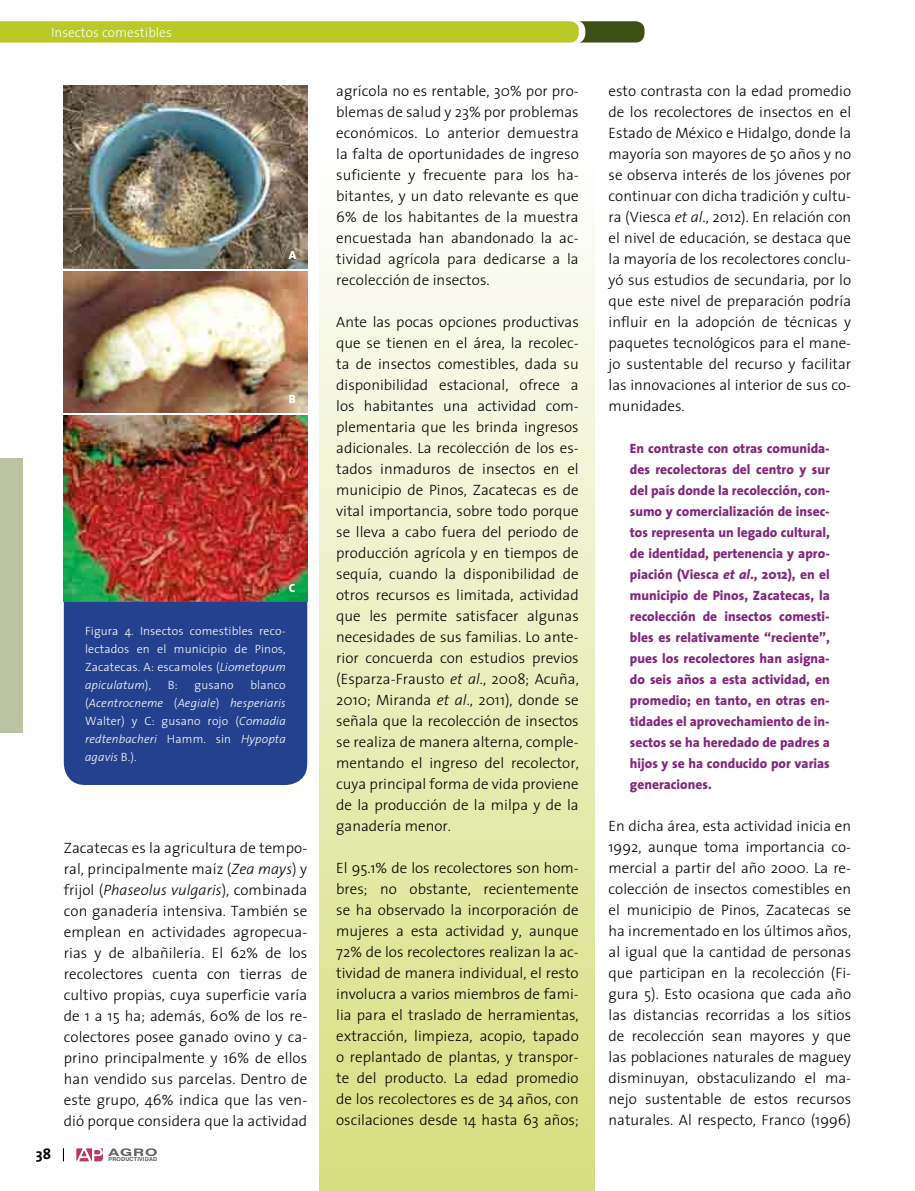
<style>
.page{position:relative;width:915px;height:1191px;background:#fff}
.page>*{position:absolute;margin:0;border:0;box-sizing:border-box;transform-origin:0 0}
.t1{font:300 15px/21px "The Sans 3";color:#000;text-align:justify}
.t2{font:15px "The Sans 7 Bold Plain";color:#000}
.t3{font:800 13.5px/21px "The Sans 8";color:#82277d;text-align:justify}
.t4{font:300 13.5px "The Sans 3";color:#fff}
.t5{font:300 12px/18px "The Sans 3";letter-spacing:.01em;color:#fff;text-align:justify}
.t6{font:italic 300 12px/18px "The Sans 3";letter-spacing:.01em;color:#fff;text-align:justify}
.t7{font:800 12px "The Sans 8";color:#fff}
.t8{font:700 10.35px "Swiss 721 BT";color:#000;scale:1.52 1}
.t9{font:700 5.4px "Swiss 721 BT";letter-spacing:.03em;color:#000}
.s1{font-style:italic}
.s2{font-style:normal}
</style>
<div class="page">
<svg style="left:77px;top:1148px;width:26px;height:13px"></svg>
<svg style="left:63px;top:1148px;width:1px;height:13px"></svg>
<svg style="left:0;top:21px;width:644px;height:22px;background:#b2c02d"></svg>
<div style="left:0;top:458px;width:22px;height:275px;background:#bcc3a3"></div>
<div style="left:320px;top:43px;width:275px;height:1148px;background:linear-gradient(to bottom,#fff,#d6df7f)"></div>
<img style="left:63px;top:85px;width:244px;height:183px">
<img style="left:63px;top:271px;width:244px;height:141px">
<img style="left:63px;top:416px;width:244px;height:186px">
<div style="left:64px;top:602px;width:243px;height:183px;background:#24418f"></div>
<p class="t4" style="left:51px;top:21px;width:122px">Insectos comestibles</p>
<p class="t7" style="left:289px;top:244px;width:9px">A</p>
<p class="t7" style="left:289px;top:389px;width:9px">B</p>
<p class="t7" style="left:289px;top:578px;width:8px">C</p>
<p class="t5" style="left:85px;top:621px;width:202px">Figura 4. Insectos comestibles reco&shy;lectados en el municipio de Pinos, Zacatecas. A: escamoles (<span class="s1">Liometopum apiculatum</span>),</p>
<p class="t6" style="left:85px;top:675px;width:202px;text-indent:165px"><span class="s2">blanco (</span>Acentrocneme <span class="s2">(</span>Aegiale<span class="s2">)</span> hesperiaris <span class="s2">Walter) y C: gusano rojo (</span>Comadia redtenbacheri <span class="s2">Hamm. sin</span> Hypopta agavis <span class="s2">B.).</span></p>
<p class="t5" style="left:168px;top:675px;width:11px">B:</p>
<p class="t5" style="left:194px;top:675px;width:41px">gusano</p>
<p class="t1" style="left:64px;top:836px;width:245px">Zacatecas es la agricultura de tempo&shy;ral, principalmente maíz (<span class="s1">Zea mays</span>) y frijol (<span class="s1">Phaseolus vulgaris</span>), combinada con ganadería intensiva. También se emplean en actividades agropecua&shy;rias y de albañilería. El 62% de los recolectores cuenta con tierras de cultivo propias, cuya superficie varía de 1 a 15 ha; además, 60% de los re&shy;colectores posee ganado ovino y ca&shy;prino principalmente y 16% de ellos han vendido sus parcelas. Dentro de este grupo, 46% indica que las ven&shy;dió porque considera que la actividad</p>
<p class="t2" style="left:36px;top:1141px;width:17px">38</p>
<p class="t8" style="left:108px;top:1146px;width:34px">AGRO</p>
<p class="t9" style="left:108px;top:1156px;width:50px">PRODUCTIVIDAD</p>
<p class="t1" style="left:336px;top:80px;width:244px">agrícola no es rentable, 30% por pro&shy;blemas de salud y 23% por problemas económicos. Lo anterior demuestra la falta de oportunidades de ingreso suficiente y frecuente para los ha&shy;bitantes, y un dato relevante es que 6% de los habitantes de la muestra encuestada han abandonado la ac&shy;tividad agrícola para dedicarse a la recolección de insectos.</p>
<p class="t1" style="left:336px;top:311px;width:244px">Ante las pocas opciones productivas que se tienen en el área, la recolec&shy;ta de insectos comestibles, dada su disponibilidad estacional, ofrece a los habitantes una actividad com&shy;plementaria que les brinda ingresos adicionales. La recolección de los es&shy;tados inmaduros de insectos en el municipio de Pinos, Zacatecas es de vital importancia, sobre todo porque se lleva a cabo fuera del periodo de producción agrícola y en tiempos de sequía, cuando la disponibilidad de otros recursos es limitada, actividad que les permite satisfacer algunas necesidades de sus familias. Lo ante&shy;rior concuerda con estudios previos (Esparza-Frausto <span class="s1">et al</span>., 2008; Acuña, 2010; Miranda <span class="s1">et al</span>., 2011), donde se señala que la recolección de insectos se realiza de manera alterna, comple&shy;mentando el ingreso del recolector, cuya principal forma de vida proviene de la producción de la milpa y de la ganadería menor.</p>
<p class="t1" style="left:336px;top:857px;width:244px">El 95.1% de los recolectores son hom&shy;bres; no obstante, recientemente se ha observado la incorporación de mujeres a esta actividad y, aunque 72% de los recolectores realizan la ac&shy;tividad de manera individual, el resto involucra a varios miembros de fami&shy;lia para el traslado de herramientas, extracción, limpieza, acopio, tapado o replantado de plantas, y transpor&shy;te del producto. La edad promedio de los recolectores es de 34 años, con oscilaciones desde 14 hasta 63 años;</p>
<p class="t1" style="left:608px;top:80px;width:244px">esto contrasta con la edad promedio de los recolectores de insectos en el Estado de México e Hidalgo, donde la mayoría son mayores de 50 años y no se observa interés de los jóvenes por continuar con dicha tradición y cultu&shy;ra (Viesca <span class="s1">et al</span>., 2012). En relación con el nivel de educación, se destaca que la mayoría de los recolectores conclu&shy;yó sus estudios de secundaria, por lo que este nivel de preparación podría influir en la adopción de técnicas y paquetes tecnológicos para el mane&shy;jo sustentable del recurso y facilitar las innovaciones al interior de sus co&shy;munidades.</p>
<p class="t3" style="left:629px;top:438px;width:201px">En contraste con otras comunida&shy;des recolectoras del centro y sur del país donde la recolección, con&shy;sumo y comercialización de insec&shy;tos representa un legado cultural, de identidad, pertenencia y apro&shy;piación (Viesca <span class="s1">et al</span>., 2012), en el municipio de Pinos, Zacatecas, la recolección de insectos comesti&shy;bles es relativamente “reciente”, pues los recolectores han asigna&shy;do seis años a esta actividad, en promedio; en tanto, en otras en&shy;tidades el aprovechamiento de in&shy;sectos se ha heredado de padres a hijos y se ha conducido por varias generaciones.</p>
<p class="t1" style="left:608px;top:815px;width:244px">En dicha área, esta actividad inicia en 1992, aunque toma importancia co&shy;mercial a partir del año 2000. La re&shy;colección de insectos comestibles en el municipio de Pinos, Zacatecas se ha incrementado en los últimos años, al igual que la cantidad de personas que participan en la recolección (Fi&shy;gura 5). Esto ocasiona que cada año las distancias recorridas a los sitios de recolección sean mayores y que las poblaciones naturales de maguey disminuyan, obstaculizando el ma&shy;nejo sustentable de estos recursos naturales. Al respecto, Franco (1996)</p>
</div>
